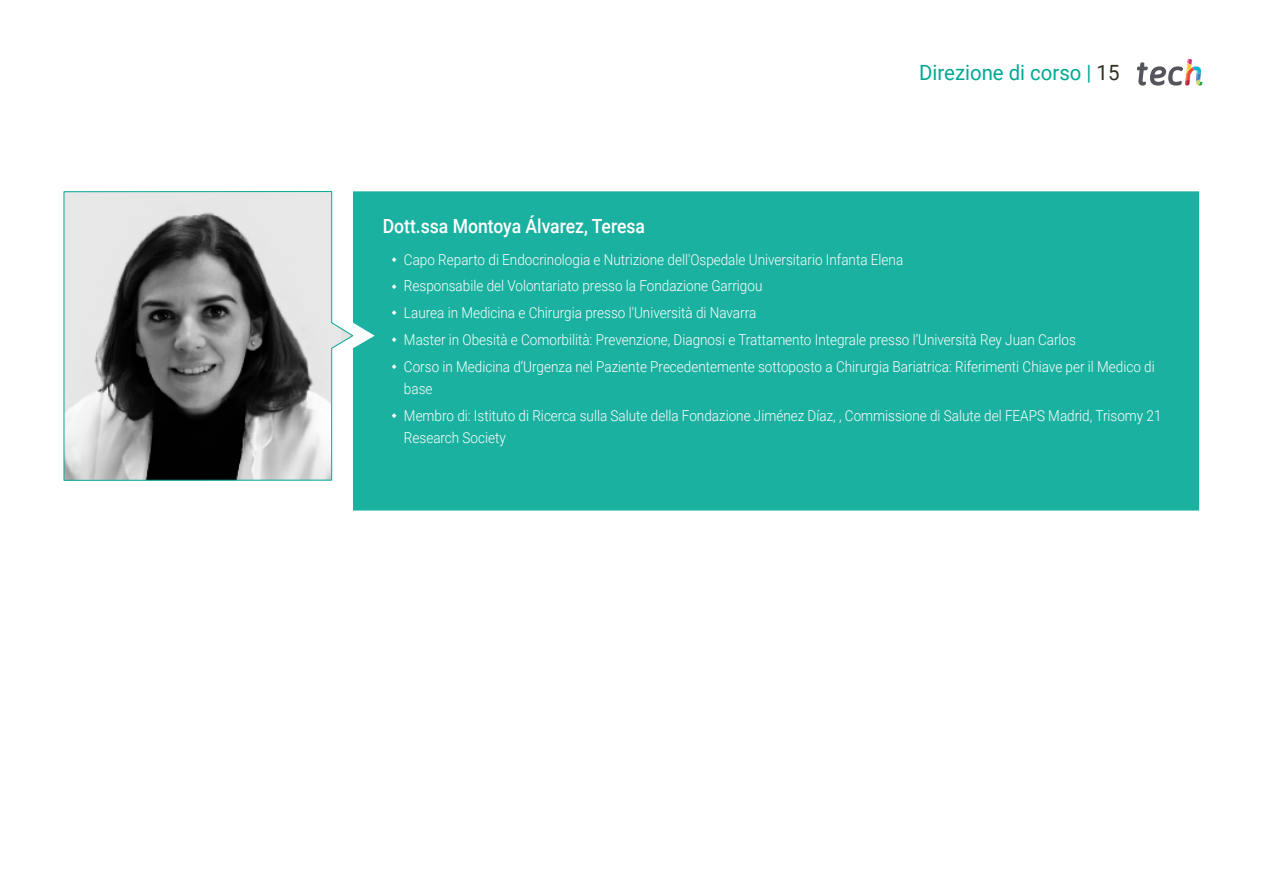
<style>
.page{position:relative;width:1263px;height:893px;background:#fff}
.page>*{position:absolute;margin:0;border:0;box-sizing:border-box;transform-origin:0 0}
.t1{font:21px "Roboto";color:#00a996}
.t2{font:500 19.5px "Roboto";color:#fff;scale:.9 1}
.t3{font:300 15px/26.7px "Roboto";color:#fff;scale:.9 1}
.s1{color:#312e20}
</style>
<div class="page">
<div style="left:353px;top:191px;width:846px;height:320px;background:#1ab1a0"></div>
<svg style="left:64px;top:191px;width:289px;height:290px;background:#959797"></svg>
<svg style="left:1137px;top:59px;width:65px;height:27px"></svg>
<svg style="left:392px;top:257px;width:5px;height:5px"></svg>
<svg style="left:392px;top:284px;width:5px;height:5px"></svg>
<svg style="left:392px;top:310px;width:5px;height:5px"></svg>
<svg style="left:392px;top:337px;width:5px;height:5px"></svg>
<svg style="left:392px;top:364px;width:5px;height:5px"></svg>
<svg style="left:392px;top:413px;width:5px;height:5px"></svg>
<h1 class="t1" style="left:919px;top:57px;width:202px">Direzione di corso | <span class="s1">15</span></h1>
<h2 class="t2" style="left:383px;top:212px;width:293px">Dott.ssa Montoya Álvarez, Teresa</h2>
<p class="t3" style="left:404px;top:245px;width:836px">Capo Reparto di Endocrinologia e Nutrizione dell'Ospedale Universitario Infanta Elena<br>Responsabile del Volontariato presso la Fondazione Garrigou<br>Laurea in Medicina e Chirurgia presso l'Università di Navarra<br>Master in Obesità e Comorbilità: Prevenzione, Diagnosi e Trattamento Integrale presso l’Università Rey Juan Carlos<br>Corso in Medicina d’Urgenza nel Paziente Precedentemente sottoposto a Chirurgia Bariatrica: Riferimenti Chiave per il Medico di</p>
<p class="t3" style="left:404px;top:375px;width:843px">base<br>Membro di: Istituto di Ricerca sulla Salute della Fondazione Jiménez Díaz, , Commissione di Salute del FEAPS Madrid, Trisomy 21</p>
<p class="t3" style="left:404px;top:424px;width:115px">Research Society</p>
</div>
